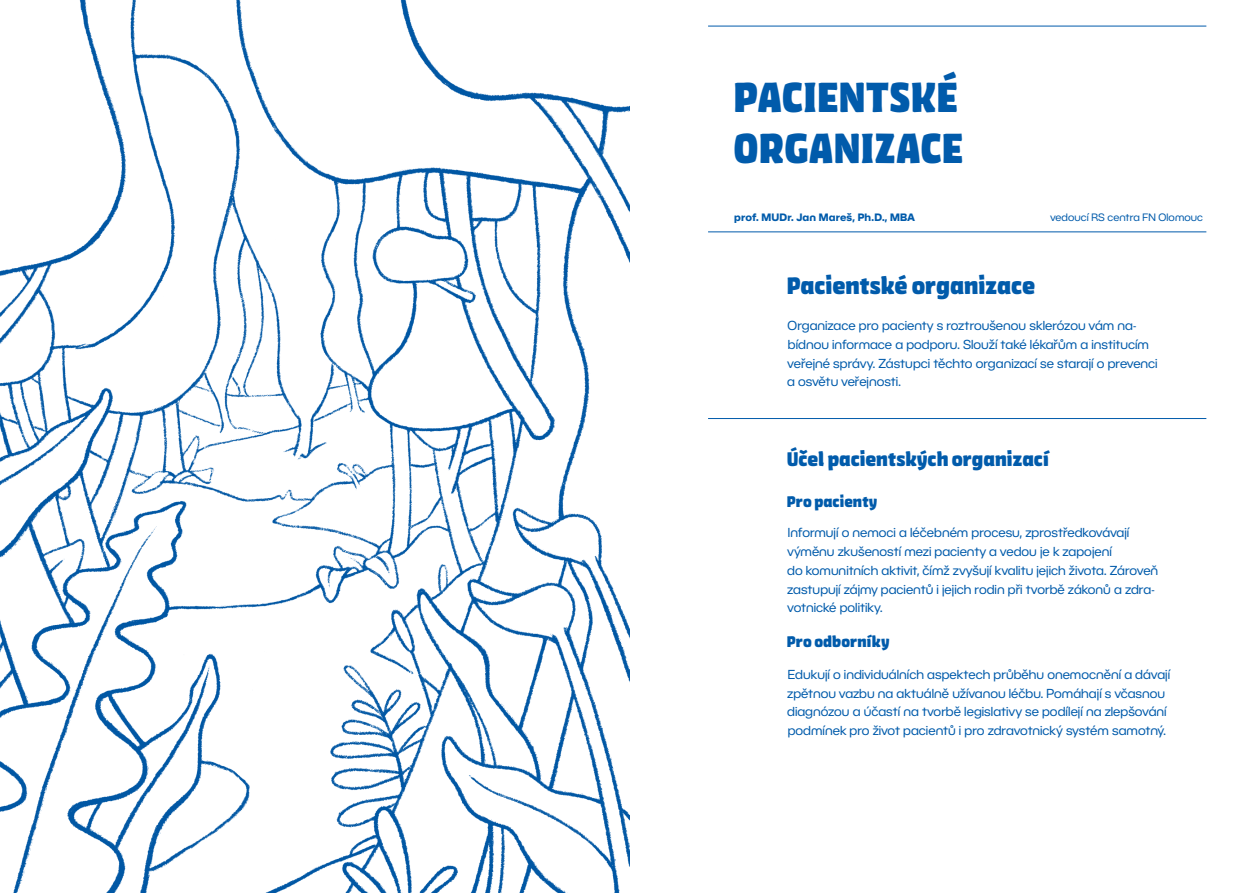
<style>
.page{position:relative;width:1259px;height:893px;background:#fff}
.page>*{position:absolute;margin:0;border:0;box-sizing:border-box;transform-origin:0 0}
.t1{font:800 45px "Amman Sans Pro";color:#015bab}
.t2{font:800 25.5px "Amman Sans Pro";letter-spacing:-.005em;color:#015bab}
.t3{font:800 21px "Amman Sans Pro";letter-spacing:-.005em;color:#015bab}
.t4{font:800 16.5px "Amman Sans Pro";letter-spacing:.005em;color:#015bab}
.H_3{font:12.75px/18.8px "BC Novatica CYR";color:#015bab}
.t5{font:700 10.5px "BC Novatica CYR";letter-spacing:.015em;color:#015bab}
.t6{font:10.5px "BC Novatica CYR";letter-spacing:.01em;color:#015bab}
</style>
<div class="page">
<svg style="left:0;top:0;width:630px;height:893px"></svg>
<hr style="left:708px;top:26px;width:498px;height:1px;background:#015bab">
<hr style="left:708px;top:231px;width:498px;height:1px;background:#015bab">
<hr style="left:708px;top:418px;width:498px;height:1px;background:#015bab">
<p class="t1" style="left:733px;top:66px;width:226px">PACIENTSKÉ</p>
<p class="t1" style="left:733px;top:117px;width:231px">ORGANIZACE</p>
<p class="t5" style="left:734px;top:211px;width:182px">prof. MUDr. Jan Mareš, Ph.D., MBA</p>
<p class="t6" style="left:1050px;top:211px;width:154px">vedoucí RS centra FN Olomouc</p>
<p class="t2" style="left:787px;top:268px;width:250px">Pacientské organizace</p>
<p class="H_3" style="left:787px;top:316px;width:372px">Organizace pro pacienty s roztroušenou sklerózou vám na&shy;bídnou informace a podporu. Slouží také lékařům a institucím veřejné správy. Zástupci těchto organizací se starají o prevenci a osvětu veřejnosti.</p>
<p class="t3" style="left:787px;top:445px;width:263px">Účel pacientských organizací</p>
<p class="t4" style="left:787px;top:490px;width:92px">Pro pacienty</p>
<p class="H_3" style="left:787px;top:523px;width:372px">Informují o nemoci a léčebném procesu, zprostředkovávají výměnu zkušeností mezi pacienty a vedou je k zapojení<br>do komunitních aktivit, čímž zvyšují kvalitu jejich života. Zároveň zastupují zájmy pacientů i jejich rodin při tvorbě zákonů a zdra&shy;votnické politiky.</p>
<p class="t4" style="left:787px;top:630px;width:104px">Pro odborníky</p>
<p class="H_3" style="left:787px;top:665px;width:384px">Edukují o individuálních aspektech průběhu onemocnění a dávají zpětnou vazbu na aktuálně užívanou léčbu. Pomáhají s včasnou diagnózou a účastí na tvorbě legislativy se podílejí na zlepšování podmínek pro život pacientů i pro zdravotnický systém samotný.</p>
</div>
